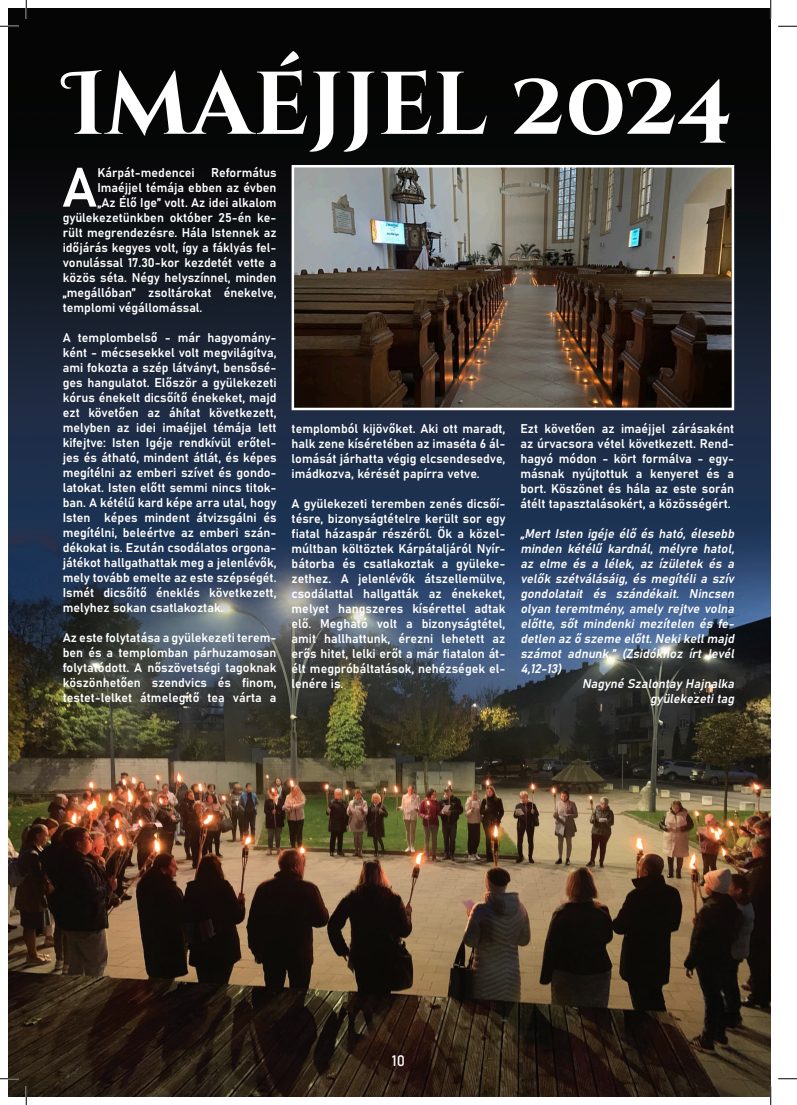
<style>
.page{position:relative;width:797px;height:1105px;background:#fff}
.page>*{position:absolute;margin:0;border:0;box-sizing:border-box;transform-origin:0 0}
.t1{font:700 88.75px "Cinzel Decorative";color:#fff}
.t2{font:54.75px "Bahnschrift";color:#fff}
.t3{font:15px "Bahnschrift";color:#fff}
.t4{font:12.5px/15px "Bahnschrift";color:#fff;text-align:justify}
.t5{font:italic 12.5px/15px "Bahnschrift";color:#fff;text-align:justify}
</style>
<div class="page">
<img style="left:9px;top:9px;width:761px;height:1087px">
<img style="left:294px;top:168px;width:437px;height:239px">
<div style="left:291px;top:165px;width:443px;height:245px;border:2px solid #fff"></div>
<svg style="left:0;top:25px;width:19px;height:2px"></svg>
<svg style="left:778px;top:25px;width:19px;height:2px"></svg>
<svg style="left:0;top:1078px;width:19px;height:1px"></svg>
<svg style="left:778px;top:1078px;width:19px;height:1px"></svg>
<svg style="left:25px;top:0;width:2px;height:19px"></svg>
<svg style="left:25px;top:1086px;width:2px;height:19px"></svg>
<svg style="left:770px;top:0;width:1px;height:19px"></svg>
<svg style="left:770px;top:1086px;width:1px;height:19px"></svg>
<p class="t1" style="left:65px;top:48px;width:669px">IMAÉJJEL 2024</p>
<p class="t2" style="left:62px;top:146px;width:37px">A</p>
<p class="t4" style="left:97px;top:164px;width:99px">Kárpát-medencei</p>
<p class="t4" style="left:211px;top:164px;width:67px">Református</p>
<p class="t4" style="left:97px;top:179px;width:181px">Imaéjjel témája ebben az évben</p>
<p class="t4" style="left:97px;top:194px;width:181px">„Az Élő Ige” volt. Az idei alkalom</p>
<p class="t4" style="left:63px;top:209px;width:215px">gyülekezetünkben október 25-én ke-</p>
<p class="t4" style="left:63px;top:224px;width:215px">rült megrendezésre. Hála Istennek az</p>
<p class="t4" style="left:63px;top:239px;width:215px">időjárás kegyes volt, így a fáklyás fel-</p>
<p class="t4" style="left:63px;top:254px;width:215px">vonulással 17.30-kor kezdetét vette a</p>
<p class="t4" style="left:63px;top:269px;width:215px">közös séta. Négy helyszínnel, minden</p>
<p class="t4" style="left:63px;top:284px;width:215px">„megállóban” zsoltárokat énekelve,</p>
<p class="t4" style="left:63px;top:299px;width:141px">templomi végállomással.</p>
<p class="t4" style="left:63px;top:329px;width:215px">A templombelső - már hagyomány&shy;ként - mécsesekkel volt megvilágítva, ami fokozta a szép látványt, bensősé&shy;ges hangulatot. Először a gyülekezeti kórus énekelt dicsőítő énekeket, majd ezt követően az áhítat következett, melyben az idei imaéjjel témája lett kifejtve: Isten Igéje rendkívül erőtel&shy;jes és átható, mindent átlát, és képes megítélni az emberi szívet és gondo&shy;latokat. Isten előtt semmi nincs titok&shy;ban. A kétélű kard képe arra utal, hogy Isten képes mindent átvizsgálni és megítélni, beleértve az emberi szán&shy;dékokat is. Ezután csodálatos orgona&shy;játékot hallgathattak meg a jelenlévők, mely tovább emelte az este szépségét.<br>Ismét dicsőítő éneklés következett, melyhez sokan csatlakoztak.</p>
<p class="t4" style="left:63px;top:629px;width:215px">Az este folytatása a gyülekezeti terem&shy;ben és a templomban párhuzamosan folytatódott. A nőszövetségi tagoknak köszönhetően szendvics és finom, testet-lelket átmelegítő tea várta a</p>
<p class="t4" style="left:291px;top:420px;width:215px">templomból kijövőket. Aki ott maradt, halk zene kíséretében az imaséta 6 ál&shy;lomását járhatta végig elcsendesedve, imádkozva, kérését papírra vetve.</p>
<p class="t4" style="left:291px;top:495px;width:215px">A gyülekezeti teremben zenés dicsőí&shy;tésre, bizonyságtételre került sor egy fiatal házaspár részéről. Ők a közel&shy;múltban költöztek Kárpátaljáról Nyír&shy;bátorba és csatlakoztak a gyüleke&shy;zethez. A jelenlévők átszellemülve, csodálattal hallgatták az énekeket, melyet hangszeres kísérettel adtak elő. Megható volt a bizonyságtétel, amit hallhattunk, érezni lehetett az erős hitet, lelki erőt a már fiatalon át&shy;élt megpróbáltatások, nehézségek el&shy;lenére is.</p>
<p class="t4" style="left:520px;top:420px;width:215px">Ezt követően az imaéjjel zárásaként az úrvacsora vétel következett. Rend&shy;hagyó módon - kört formálva - egy&shy;másnak nyújtottuk a kenyeret és a bort. Köszönet és hála az este során átélt tapasztalásokért, a közösségért.</p>
<p class="t5" style="left:520px;top:525px;width:218px">„Mert Isten igéje élő és ható, élesebb minden kétélű kardnál, mélyre hatol, az elme és a lélek, az ízületek és a velők szétválásáig, és megítéli a szív gondolatait és szándékait. Nincsen olyan teremtmény, amely rejtve volna előtte, sőt mindenki mezítelen és fe&shy;detlen az ő szeme előtt.Nekikellmajd számot adnunk.” (Zsidókhoz írt levél 4,12-13)</p>
<p class="t5" style="left:582px;top:675px;width:156px">Nagyné Szalontay Hajnalka</p>
<p class="t5" style="left:650px;top:690px;width:89px">gyülekezetitag</p>
<p class="t3" style="left:392px;top:1049px;width:15px">10</p>
</div>
